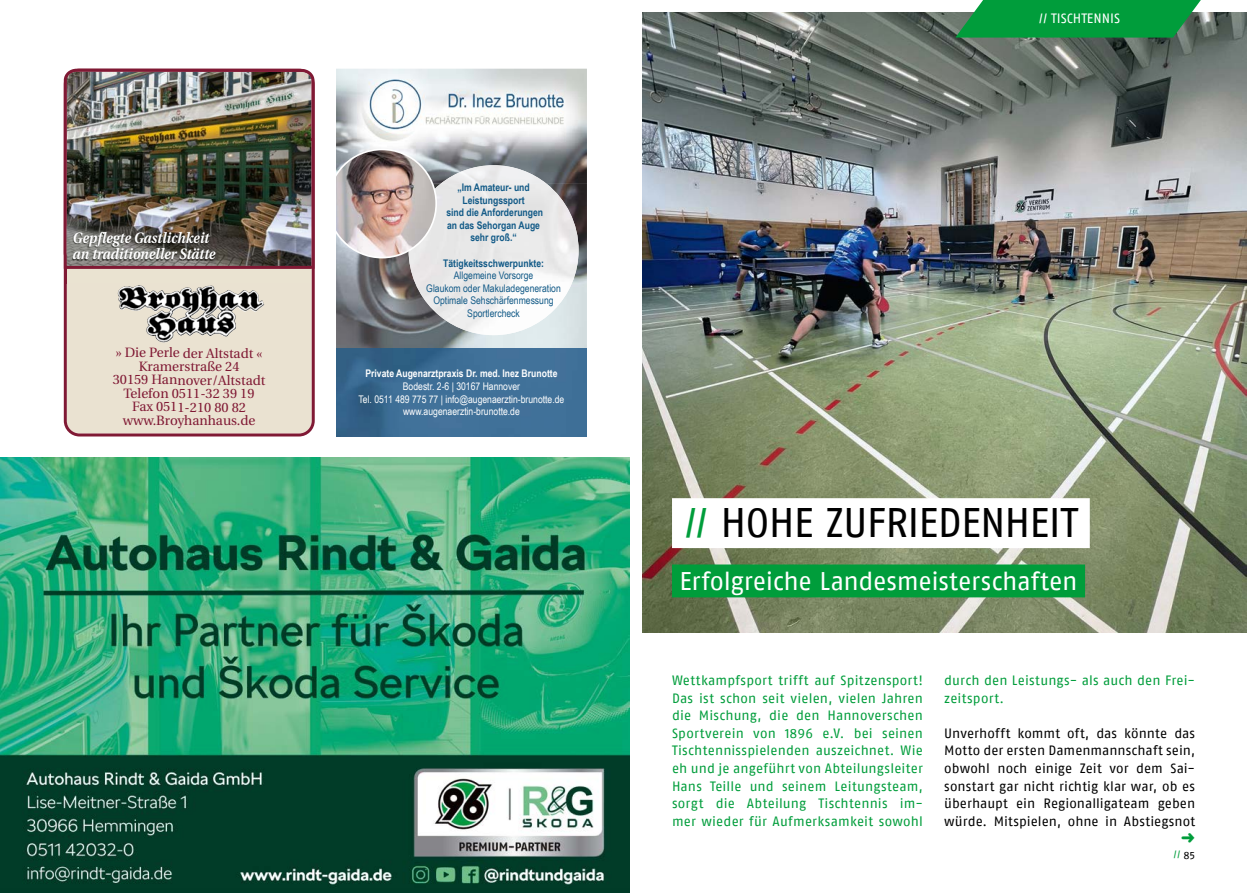
<style>
.page{position:relative;width:1259px;height:893px;background:#fff}
.page>*{position:absolute;margin:0;border:0;box-sizing:border-box;transform-origin:0 0}
.t1{font:41.25px "Fago No Regular LF";letter-spacing:-.015em;color:#000}
.t2{font:25.5px "Fago No Regular LF";letter-spacing:-.01em;color:#fff}
.t3{font:italic 700 15px/16.5px "Utopia";color:#fff;scale:.9 1}
.t4{font:13.5px/17.5px "Fago No Regular LF";letter-spacing:.01em;color:#009d3b;text-align:justify}
.t5{font:13.5px/17.5px "Fago No Regular LF";letter-spacing:.005em;color:#000;text-align:justify}
.t6{font:13.5px/13.5px "Utopia";color:#801934;text-align:center}
.t7{font:13.5px "Fago No Regular LF";color:#fff}
.t8{font:10.65px "Fago No Regular LF";color:#009d3b}
.t9{font:10.5px/12.6px "Arial Narrow";color:#fff;text-align:center}
.t10{font:700 10.5px/12.6px "Arial Narrow";color:#125a87;text-align:center}
.t11{font:10.5px/12.6px "Arial Narrow";color:#125a87;text-align:center}
.t12{font:700 10.5px "Arial Narrow";color:#fff}
.s1{color:#009d3b}
.s2{color:#000}
</style>
<div class="page">
<img style="left:642px;top:13px;width:604px;height:620px">
<svg style="left:955px;top:0;width:245px;height:38px;background:#119b45"></svg>
<div style="left:672px;top:564px;width:413px;height:33px;background:#009d3b"></div>
<div style="left:672px;top:498px;width:417px;height:50px;background:#fff"></div>
<svg style="left:64px;top:77px;width:251px;height:359px;background:#d8ccbf"></svg>
<img style="left:64px;top:69px;width:250px;height:200px">
<img style="left:66px;top:226px;width:245px;height:58px">
<svg style="left:66px;top:269px;width:1px;height:14px"></svg>
<img style="left:67px;top:226px;width:244px;height:40px">
<img style="left:118px;top:285px;width:42px;height:27px">
<img style="left:336px;top:69px;width:251px;height:280px">
<img style="left:336px;top:349px;width:251px;height:87px">
<img style="left:357px;top:79px;width:209px;height:62px">
<img style="left:408px;top:184px;width:170px;height:151px">
<img style="left:440px;top:165px;width:107px;height:19px">
<img style="left:336px;top:149px;width:101px;height:109px">
<img style="left:0;top:457px;width:629px;height:432px">
<hr style="left:0;top:889px;width:629px;height:4px;background:#003b27">
<p class="t3" style="left:72px;top:229px;width:161px">Gepflegte Gastlichkeit an traditioneller Stätte</p>
<p class="t6" style="left:113px;top:346px;width:154px">» Die Perle der Altstadt «<br>Kramerstraße 24<br>30159 Hannover/Altstadt<br>Telefon 0511-32 39 19<br>Fax 0511-210 80 82 www.Broyhanhaus.de</p>
<p class="t10" style="left:446px;top:180px;width:98px">„Im Amateur- und<br>Leistungssport<br>sind die Anforderungen an das Sehorgan Auge sehr groß.“</p>
<p class="t10" style="left:443px;top:256px;width:102px">Tätigkeitsschwerpunkte:</p>
<p class="t11" style="left:426px;top:269px;width:136px">Allgemeine Vorsorge<br>Glaukom oder Makuladegeneration<br>Optimale Sehschärfenmessung<br>Sportlercheck</p>
<p class="t12" style="left:365px;top:366px;width:194px">Private Augenarztpraxis Dr. med. Inez Brunotte</p>
<p class="t9" style="left:358px;top:380px;width:207px">Bodestr. 2-6 | 30167 Hannover<br>Tel. 0511 489 775 77 | info@augenaerztin-brunotte.de www.augenaerztin-brunotte.de</p>
<p class="t7" style="left:1038px;top:11px;width:83px">// TISCHTENNIS</p>
<h1 class="t1" style="left:684px;top:499px;width:395px"><span class="s1">//</span> HOHE ZUFRIEDENHEIT</h1>
<h2 class="t2" style="left:679px;top:566px;width:400px">Erfolgreiche Landesmeisterschaften</h2>
<p class="t4" style="left:672px;top:672px;width:252px">Wettkampfsport trifft auf Spitzensport!<br>Das ist schon seit vielen, vielen Jahren die Mischung, die den Hannoverschen Sportverein von 1896 e.V. bei seinen Tischtennisspielenden auszeichnet. Wie eh und je angeführt von Abteilungsleiter Hans Teille und seinem Leitungsteam, sorgt die Abteilung Tischtennis im&shy;mer wieder für Aufmerksamkeit sowohl</p>
<p class="t4" style="left:944px;top:672px;width:252px">durch den Leistungs- als auch den Frei&shy;zeitsport.</p>
<p class="t5" style="left:944px;top:724px;width:252px">Unverhofft kommt oft, das könnte das Motto der ersten Damenmannschaft sein, obwohl noch einige Zeit vor dem Sai&shy;sonstart gar nicht richtig klar war, ob es überhaupt ein Regionalligateam geben würde. Mitspielen, ohne in Abstiegsnot</p>
<p class="t8" style="left:1173px;top:848px;width:23px">// <span class="s2">85</span></p>
</div>
